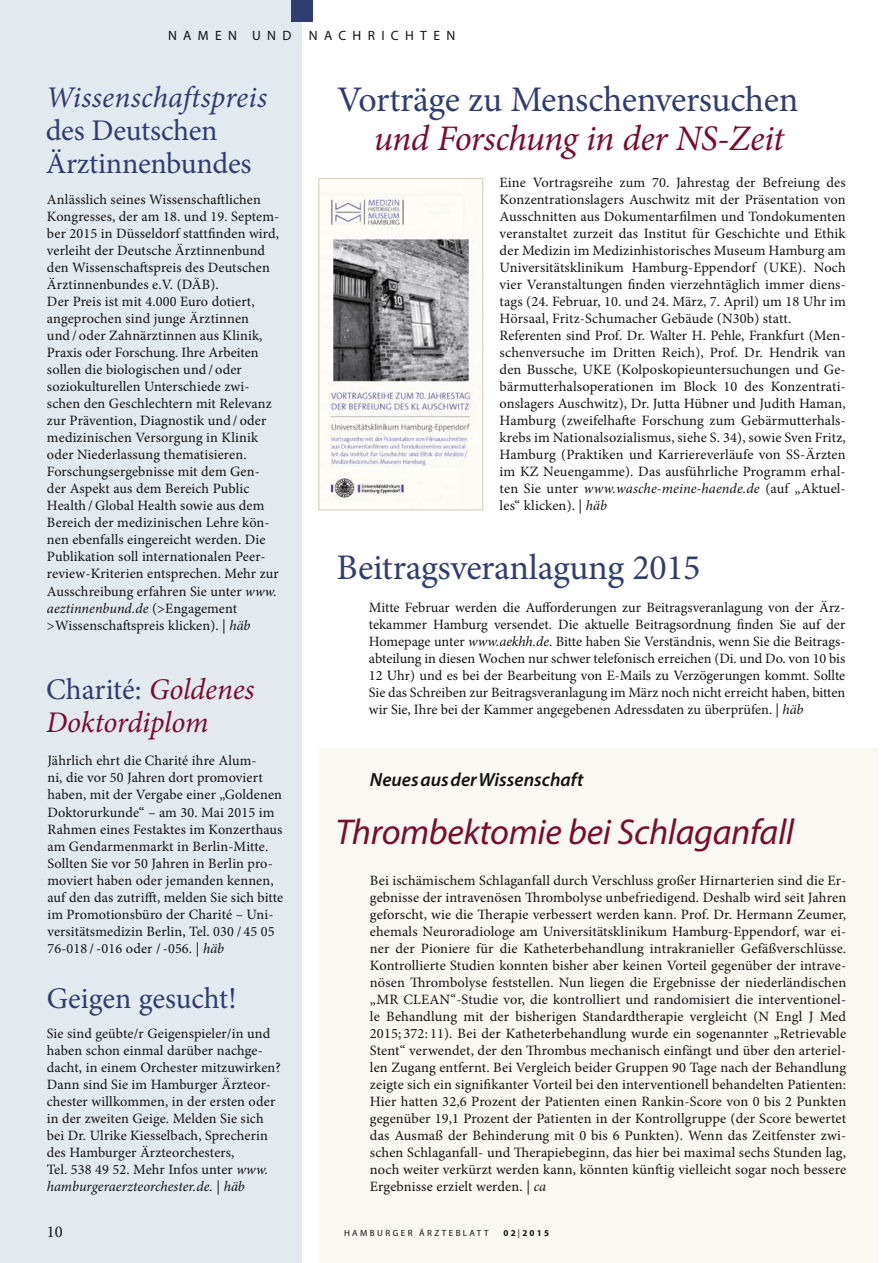
<style>
.page{position:relative;width:893px;height:1263px;background:#fff}
.page>*{position:absolute;margin:0;border:0;box-sizing:border-box;transform-origin:0 0}
.t1{font:36px "Minion Pro";letter-spacing:-.01em;color:#303d71}
.t2{font:36px "Myriad Pro It OV FVWJFA";letter-spacing:-.01em;color:#7c0c2c}
.t3{font:italic 36px "Minion Pro";letter-spacing:-.02em;color:#7c0c2c}
.t4{font:30px/33px "Minion Pro";letter-spacing:-.01em;color:#303d71}
.t5{font:italic 30px/33px "Minion Pro";letter-spacing:-.01em;color:#7c0c2c}
.t6{font:italic 30px "Minion Pro";letter-spacing:.01em;color:#303d71}
.t7{font:19.2px "Myriad Pro Semibold It OV EVWJFA";color:#121212}
.t8{font:16.5px "Minion Pro";color:#121212}
.t9{font:14.25px/17px "Minion Pro";letter-spacing:.01em;color:#121212}
.t10{font:13.5px "Myriad Pro";letter-spacing:.47em;color:#121212}
.t11{font:9px "Myriad Pro";letter-spacing:.27em;color:#121212}
.t12{font:700 9px "Myriad Pro";letter-spacing:.25em;color:#121212}
.s1{font-style:italic}
.s2{font-style:normal;color:#303d71}
.s3{font-weight:400}
</style>
<div class="page">
<div style="left:319px;top:748px;width:558px;height:515px;background:#f9f8f3"></div>
<div style="left:0;top:0;width:302px;height:1263px;background:#e2e9ef"></div>
<div style="left:291px;top:0;width:22px;height:21px;background:#303d71"></div>
<hr style="left:892px;top:332px;width:1px;height:501px;background:#e2e9ef">
<hr style="left:892px;top:838px;width:1px;height:46px;background:#303d71">
<hr style="left:892px;top:0;width:1px;height:317px;background:#303d70">
<img style="left:321px;top:192px;width:159px;height:316px">
<div style="left:319px;top:178px;width:164px;height:332px;border:1px solid #d2cead"></div>
<p class="t10" style="left:168px;top:27px;width:125px">NAMEN UND</p>
<p class="t10" style="left:309px;top:27px;width:148px">NACHRICHTEN</p>
<h2 class="t6" style="left:46px;top:85px;width:223px">Wissenschaftspreis</h2>
<h2 class="t4" style="left:46px;top:113px;width:207px">des Deutschen<br>Ärztinnenbundes</h2>
<p class="t9" style="left:47px;top:191px;width:234px">Anlässlich seines Wissenschaftlichen Kongresses, der am 18. und 19. Septem&shy;ber 2015 in Düsseldorf stattfinden wird, verleiht der Deutsche Ärztinnenbund den Wissenschaftspreis des Deutschen Ärztinnenbundes e.V. (DÄB).<br>Der Preis ist mit 4.000 Euro dotiert, angeprochen sind junge Ärztinnen und/ oder Zahnärztinnen aus Klinik, Praxis oder Forschung. Ihre Arbeiten sollen die biologischen und/oder soziokulturellen Unterschiede zwi&shy;schen den Geschlechtern mit Relevanz zur Prävention, Diagnostik und/oder medizinischen Versorgung in Klinik oder Niederlassung thematisieren.<br>Forschungsergebnisse mit dem Gen&shy;der Aspekt aus dem Bereich Public Health /Global Health sowie aus dem Bereich der medizinischen Lehre kön&shy;nen ebenfalls eingereicht werden. Die Publikation soll internationalen Peer&shy;review-Kriterien entsprechen. Mehr zur Ausschreibung erfahren Sie unter <span class="s1">www. aeztinnenbund.de</span> (&gt;Engagement &gt;Wissenschaftspreis klicken). | <span class="s1">häb</span></p>
<h2 class="t5" style="left:46px;top:677px;width:210px"><span class="s2">Charité:</span> Goldenes<br>Doktordiplom</h2>
<p class="t9" style="left:47px;top:752px;width:237px">Jährlich ehrt die Charité ihre Alum-<br>ni, die vor 50 Jahren dort promoviert haben, mit der Vergabe einer „Goldenen Doktorurkunde“ – am 30. Mai 2015 im Rahmen eines Festaktes im Konzerthaus am Gendarmenmarkt in Berlin-Mitte.<br>Sollten Sie vor 50 Jahren in Berlin pro&shy;moviert haben oder jemanden kennen, auf den das zutrifft, melden Sie sich bitte im Promotionsbüro der Charité – Uni&shy;versitätsmedizin Berlin, Tel. 030 /45 05<br>76-018 /-016 oder /-056. | <span class="s1">häb</span></p>
<h2 class="t4" style="left:47px;top:981px;width:191px">Geigen gesucht!</h2>
<p class="t9" style="left:47px;top:1024px;width:236px">Sie sind geübte/r Geigenspieler/in und haben schon einmal darüber nachge&shy;dacht, in einem Orchester mitzuwirken?<br>Dann sind Sie im Hamburger Ärzteor&shy;chester willkommen, in der ersten oder in der zweiten Geige. Melden Sie sich bei Dr. Ulrike Kiesselbach, Sprecherin des Hamburger Ärzteorchesters,<br>Tel. 538 49 52. Mehr Infos unter <span class="s1">www. hamburgeraerzteorchester.de.</span> | <span class="s1">häb</span></p>
<h1 class="t1" style="left:337px;top:78px;width:463px">Vorträge zu Menschenversuchen</h1>
<h1 class="t3" style="left:374px;top:124px;width:412px">und Forschung in der NS-Zeit</h1>
<p class="t9" style="left:500px;top:174px;width:348px">Eine Vortragsreihe zum 70. Jahrestag der Befreiung des Konzentrationslagers Auschwitz mit der Präsentation von Ausschnitten aus Dokumentarfilmen und Tondokumenten veranstaltet zurzeit das Institut für Geschichte und Ethik der Medizin im Medizinhistorisches Museum Hamburg am Universitätsklinikum Hamburg-Eppendorf (UKE). Noch vier Veranstaltungen finden vierzehntäglich immer diens&shy;tags (24. Februar, 10. und 24. März, 7. April) um 18 Uhr im Hörsaal, Fritz-Schumacher Gebäude (N30b) statt.<br>Referenten sind Prof. Dr. Walter H. Pehle, Frankfurt (Men&shy;schenversuche im Dritten Reich), Prof. Dr. Hendrik van den Bussche, UKE (Kolposkopieuntersuchungen und Ge&shy;bärmutterhalsoperationen im Block 10 des Konzentrati&shy;onslagers Auschwitz), Dr. Jutta Hübner und Judith Haman, Hamburg (zweifelhafte Forschung zum Gebärmutterhals&shy;krebs im Nationalsozialismus, siehe S. 34), sowie Sven Fritz, Hamburg (Praktiken und Karriereverläufe von SS-Ärzten im KZ Neuengamme). Das ausführliche Programm erhal&shy;ten Sie unter <span class="s1">www.wasche-meine-haende.de</span> (auf „Aktuel&shy;les“ klicken). | <span class="s1">häb</span></p>
<h1 class="t1" style="left:337px;top:546px;width:365px">Beitragsveranlagung 2015</h1>
<p class="t9" style="left:369px;top:599px;width:478px;text-align:justify">Mitte Februar werden die Aufforderungen zur Beitragsveranlagung von der Ärz&shy;tekammer Hamburg versendet. Die aktuelle Beitragsordnung finden Sie auf der Homepage unter <span class="s1">www.aekhh.de</span>. Bitte haben Sie Verständnis, wenn Sie die Beitrags&shy;abteilung in diesen Wochen nur schwer telefonisch erreichen (Di. und Do. von 10 bis 12 Uhr) und es bei der Bearbeitung von E-Mails zu Verzögerungen kommt. Sollte Sie das Schreiben zur Beitragsveranlagung im März noch nicht erreicht haben, bitten wir Sie, Ihre bei der Kammer angegebenen Adressdaten zu überprüfen. | <span class="s1">häb</span></p>
<h3 class="t7" style="left:370px;top:768px;width:215px">NeuesausderWissenschaft</h3>
<h1 class="t2" style="left:335px;top:810px;width:460px">Thrombektomie bei Schlaganfall</h1>
<p class="t9" style="left:370px;top:871px;width:478px;text-align:justify">Bei ischämischem Schlaganfall durch Verschluss großer Hirnarterien sind die Er&shy;gebnisse der intravenösen Thrombolyse unbefriedigend. Deshalb wird seit Jahren geforscht, wie die Therapie verbessert werden kann. Prof. Dr. Hermann Zeumer, ehemals Neuroradiologe am Universitätsklinikum Hamburg-Eppendorf, war ei&shy;ner der Pioniere für die Katheterbehandlung intrakranieller Gefäßverschlüsse.<br>Kontrollierte Studien konnten bisher aber keinen Vorteil gegenüber der intrave&shy;nösen Thrombolyse feststellen. Nun liegen die Ergebnisse der niederländischen „MR CLEAN“-Studie vor, die kontrolliert und randomisiert die interventionel&shy;le Behandlung mit der bisherigen Standardtherapie vergleicht (N Engl J Med 2015; 372: 11). Bei der Katheterbehandlung wurde ein sogenannter „Retrievable Stent“ verwendet, der den Thrombus mechanisch einfängt und über den arteriel&shy;len Zugang entfernt. Bei Vergleich beider Gruppen 90 Tage nach der Behandlung zeigte sich ein signifikanter Vorteil bei den interventionell behandelten Patienten:<br>Hier hatten 32,6 Prozent der Patienten einen Rankin-Score von 0 bis 2 Punkten gegenüber 19,1 Prozent der Patienten in der Kontrollgruppe (der Score bewertet das Ausmaß der Behinderung mit 0 bis 6 Punkten). Wenn das Zeitfenster zwi&shy;schen Schlaganfall- und Therapiebeginn, das hier bei maximal sechs Stunden lag, noch weiter verkürzt werden kann, könnten künftig vielleicht sogar noch bessere Ergebnisse erzielt werden. | <span class="s1">ca</span></p>
<p class="t8" style="left:47px;top:1221px;width:17px">10</p>
<p class="t11" style="left:344px;top:1227px;width:146px">HAMBURGER ÄRZTEBLATT</p>
<p class="t12" style="left:503px;top:1227px;width:47px">02<span class="s3">|</span>2015</p>
</div>
